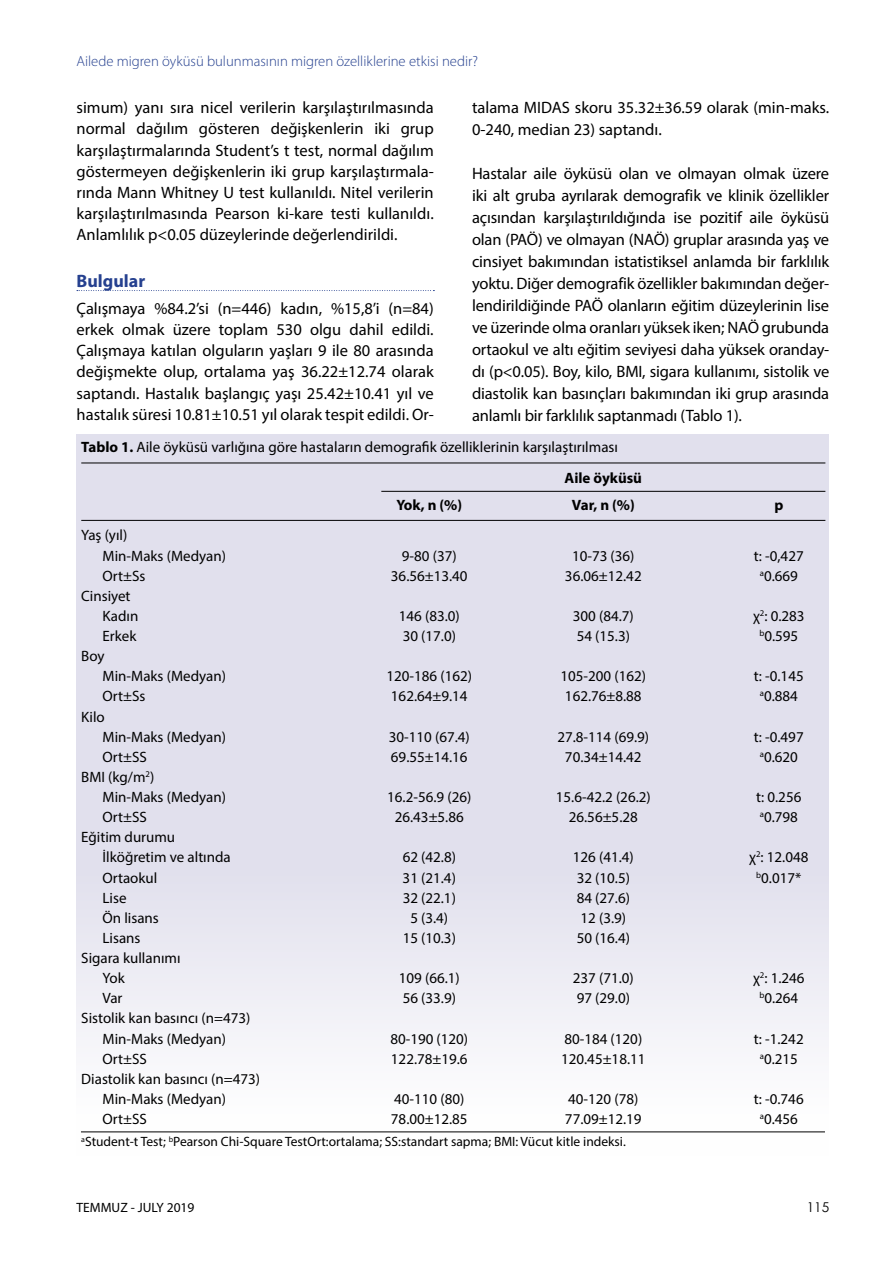
<style>
.page{position:relative;width:893px;height:1263px;background:#fff}
.page>*{position:absolute;margin:0;border:0;box-sizing:border-box;transform-origin:0 0}
.t1{font:700 18px "Myriad Pro";color:#25408f}
.t2{font:16.5px/21.9px "Myriad Pro";color:#000;text-align:justify}
.t3{font:15px/20.1px "Myriad Pro";color:#000}
.t4{font:700 15px "Myriad Pro";letter-spacing:-.02em;color:#000}
.t5{font:300 14.7px "Myriad Pro";color:#25408f}
.t6{font:13.5px "Myriad Pro";color:#000}
.t7{font:13.5px "Century Gothic";color:#000}
.s1{font-weight:700}
</style>
<div class="page">
<svg style="left:77px;top:290px;width:357px;height:1px"></svg>
<div style="left:77px;top:434px;width:752px;height:721px;background:linear-gradient(to bottom,#d8d6e7,#f6f6fa)"></div>
<hr style="left:81px;top:463px;width:744px;height:1px;background:#000">
<hr style="left:81px;top:520px;width:744px;height:1px;background:#000">
<hr style="left:381px;top:491px;width:444px;height:1px;background:#000">
<hr style="left:81px;top:1132px;width:744px;height:1px;background:#000">
<p class="t5" style="left:77px;top:53px;width:403px">Ailede migren öyküsü bulunmasının migren özelliklerine etkisi nedir?</p>
<p class="t2" style="left:472px;top:97px;width:359px">talama MIDAS skoru 35.32±36.59 olarak (min-maks.<br>0-240, median 23) saptandı.</p>
<p class="t2" style="left:472px;top:162px;width:359px">Hastalar aile öyküsü olan ve olmayan olmak üzere iki alt gruba ayrılarak demografik ve klinik özellikler açısından karşılaştırıldığında ise pozitif aile öyküsü olan (PAÖ) ve olmayan (NAÖ) gruplar arasında yaş ve cinsiyet bakımından istatistiksel anlamda bir farklılık yoktu. Diğer demografik özellikler bakımından değer&shy;lendirildiğinde PAÖ olanların eğitim düzeylerinin lise ve üzerinde olma oranları yüksek iken; NAÖ grubunda ortaokul ve altı eğitim seviyesi daha yüksek oranday&shy;dı (p&lt;0.05). Boy, kilo, BMI, sigara kullanımı, sistolik ve diastolik kan basınçları bakımından iki grup arasında anlamlı bir farklılık saptanmadı (Tablo 1).</p>
<p class="t3" style="left:565px;top:432px;width:79px;line-height:30.8px;text-indent:-483px"><span class="s1">Tablo 1.</span> Aile öyküsü varlığına göre hastaların demografik özelliklerinin karşılaştırılması<br><span class="s1">Aile öyküsü</span></p>
<p class="t4" style="left:396px;top:495px;width:67px">Yok, n (%)</p>
<p class="t4" style="left:572px;top:495px;width:64px">Var, n (%)</p>
<p class="t4" style="left:774px;top:495px;width:10px">p</p>
<p class="t3" style="left:103px;top:525px;width:125px;text-indent:-21px">Yaş (yıl)<br>Min-Maks (Medyan)</p>
<p class="t2" style="left:77px;top:97px;width:359px;line-height:21.1px">simum) yanı sıra nicel verilerin karşılaştırılmasında normal dağılım gösteren değişkenlerin iki grup karşılaştırmalarında Student’s t test, normal dağılım göstermeyen değişkenlerin iki grup karşılaştırmala&shy;rında Mann Whitney U test kullanıldı. Nitel verilerin karşılaştırılmasında Pearson ki-kare testi kullanıldı.<br>Anlamlılık p&lt;0.05 düzeylerinde değerlendirildi.</p>
<p class="t1" style="left:77px;top:269px;width:70px">Bulgular</p>
<p class="t2" style="left:77px;top:298px;width:359px;line-height:21.1px">Çalışmaya %84.2’si (n=446) kadın, %15,8’i (n=84) erkek olmak üzere toplam 530 olgu dahil edildi.<br>Çalışmaya katılan olguların yaşları 9 ile 80 arasında değişmekte olup, ortalama yaş 36.22±12.74 olarak saptandı. Hastalık başlangıç yaşı 25.42±10.41 yıl ve hastalık süresi 10.81±10.51 yıl olarak tespit edildi. Or-</p>
<p class="t3" style="left:402px;top:545px;width:56px">9-80 (37)</p>
<p class="t3" style="left:572px;top:545px;width:64px">10-73 (36)</p>
<p class="t3" style="left:754px;top:545px;width:51px">t: -0,427</p>
<p class="t3" style="left:103px;top:565px;width:44px">Ort±Ss</p>
<p class="t3" style="left:391px;top:565px;width:78px">36.56±13.40</p>
<p class="t3" style="left:565px;top:565px;width:78px">36.06±12.42</p>
<p class="t3" style="left:760px;top:565px;width:40px"><sup>a</sup>0.669</p>
<p class="t3" style="left:103px;top:585px;width:37px;text-indent:-21px">Cinsiyet<br>Kadın</p>
<p class="t3" style="left:399px;top:606px;width:62px">146 (83.0)</p>
<p class="t3" style="left:573px;top:606px;width:62px">300 (84.7)</p>
<p class="t3" style="left:753px;top:606px;width:53px">χ<sup>2</sup>: 0.283</p>
<p class="t3" style="left:103px;top:626px;width:35px">Erkek</p>
<p class="t3" style="left:403px;top:626px;width:55px">30 (17.0)</p>
<p class="t3" style="left:577px;top:626px;width:55px">54 (15.3)</p>
<p class="t3" style="left:759px;top:626px;width:40px"><sup>b</sup>0.595</p>
<p class="t3" style="left:103px;top:646px;width:125px;text-indent:-21px">Boy<br>Min-Maks (Medyan)</p>
<p class="t3" style="left:386px;top:666px;width:87px">120-186 (162)</p>
<p class="t3" style="left:560px;top:666px;width:87px">105-200 (162)</p>
<p class="t3" style="left:754px;top:666px;width:51px">t: -0.145</p>
<p class="t3" style="left:103px;top:686px;width:44px">Ort±Ss</p>
<p class="t3" style="left:391px;top:686px;width:78px">162.64±9.14</p>
<p class="t3" style="left:565px;top:686px;width:78px">162.76±8.88</p>
<p class="t3" style="left:760px;top:686px;width:40px"><sup>a</sup>0.884</p>
<p class="t3" style="left:103px;top:706px;width:125px;text-indent:-21px">Kilo<br>Min-Maks (Medyan)</p>
<p class="t3" style="left:389px;top:726px;width:82px">30-110 (67.4)</p>
<p class="t3" style="left:557px;top:726px;width:93px">27.8-114 (69.9)</p>
<p class="t3" style="left:754px;top:726px;width:51px">t: -0.497</p>
<p class="t3" style="left:103px;top:746px;width:46px">Ort±SS</p>
<p class="t3" style="left:391px;top:746px;width:78px">69.55±14.16</p>
<p class="t3" style="left:565px;top:746px;width:78px">70.34±14.42</p>
<p class="t3" style="left:760px;top:746px;width:40px"><sup>a</sup>0.620</p>
<p class="t3" style="left:103px;top:767px;width:125px;text-indent:-21px">BMI (kg/m<sup>2</sup>)<br>Min-Maks (Medyan)</p>
<p class="t3" style="left:387px;top:787px;width:86px">16.2-56.9 (26)</p>
<p class="t3" style="left:556px;top:787px;width:96px">15.6-42.2 (26.2)</p>
<p class="t3" style="left:756px;top:787px;width:47px">t: 0.256</p>
<p class="t3" style="left:103px;top:807px;width:46px">Ort±SS</p>
<p class="t3" style="left:395px;top:807px;width:71px">26.43±5.86</p>
<p class="t3" style="left:569px;top:807px;width:71px">26.56±5.28</p>
<p class="t3" style="left:760px;top:807px;width:40px"><sup>a</sup>0.798</p>
<p class="t3" style="left:103px;top:827px;width:130px;text-indent:-21px">Eğitim durumu<br>İlköğretim ve altında</p>
<p class="t3" style="left:403px;top:847px;width:55px">62 (42.8)</p>
<p class="t3" style="left:573px;top:847px;width:62px">126 (41.4)</p>
<p class="t3" style="left:749px;top:847px;width:61px">χ<sup>2</sup>: 12.048</p>
<p class="t3" style="left:103px;top:867px;width:56px">Ortaokul</p>
<p class="t3" style="left:403px;top:867px;width:55px">31 (21.4)</p>
<p class="t3" style="left:577px;top:867px;width:55px">32 (10.5)</p>
<p class="t3" style="left:756px;top:867px;width:47px"><sup>b</sup>0.017*</p>
<p class="t3" style="left:103px;top:887px;width:26px">Lise</p>
<p class="t3" style="left:403px;top:887px;width:55px">32 (22.1)</p>
<p class="t3" style="left:577px;top:887px;width:55px">84 (27.6)</p>
<p class="t3" style="left:103px;top:907px;width:58px">Ön lisans</p>
<p class="t3" style="left:410px;top:907px;width:39px">5 (3.4)</p>
<p class="t3" style="left:580px;top:907px;width:47px">12 (3.9)</p>
<p class="t3" style="left:103px;top:928px;width:40px">Lisans</p>
<p class="t3" style="left:403px;top:928px;width:55px">15 (10.3)</p>
<p class="t3" style="left:577px;top:928px;width:55px">50 (16.4)</p>
<p class="t3" style="left:103px;top:948px;width:80px;text-indent:-21px">Sigara kullanımı<br>Yok</p>
<p class="t3" style="left:399px;top:968px;width:62px">109 (66.1)</p>
<p class="t3" style="left:573px;top:968px;width:62px">237 (71.0)</p>
<p class="t3" style="left:753px;top:968px;width:53px">χ<sup>2</sup>: 1.246</p>
<p class="t3" style="left:103px;top:988px;width:22px">Var</p>
<p class="t3" style="left:403px;top:988px;width:55px">56 (33.9)</p>
<p class="t3" style="left:577px;top:988px;width:55px">97 (29.0)</p>
<p class="t3" style="left:759px;top:988px;width:40px"><sup>b</sup>0.264</p>
<p class="t3" style="left:81px;top:1008px;width:171px;text-align:center">Sistolik kan basıncı (n=473)<br>Min-Maks (Medyan)</p>
<p class="t3" style="left:390px;top:1028px;width:79px">80-190 (120)</p>
<p class="t3" style="left:564px;top:1028px;width:79px">80-184 (120)</p>
<p class="t3" style="left:754px;top:1028px;width:51px">t: -1.242</p>
<p class="t3" style="left:103px;top:1048px;width:46px">Ort±SS</p>
<p class="t3" style="left:391px;top:1048px;width:78px">122.78±19.6</p>
<p class="t3" style="left:561px;top:1048px;width:86px">120.45±18.11</p>
<p class="t3" style="left:760px;top:1048px;width:40px"><sup>a</sup>0.215</p>
<p class="t3" style="left:103px;top:1068px;width:159px;text-indent:-21px">Diastolik kan basıncı (n=473)<br>Min-Maks (Medyan)</p>
<p class="t3" style="left:394px;top:1089px;width:72px">40-110 (80)</p>
<p class="t3" style="left:568px;top:1089px;width:72px">40-120 (78)</p>
<p class="t3" style="left:754px;top:1089px;width:51px">t: -0.746</p>
<p class="t3" style="left:103px;top:1109px;width:46px">Ort±SS</p>
<p class="t3" style="left:391px;top:1109px;width:78px">78.00±12.85</p>
<p class="t3" style="left:565px;top:1109px;width:78px">77.09±12.19</p>
<p class="t3" style="left:760px;top:1109px;width:40px"><sup>a</sup>0.456</p>
<p class="t6" style="left:81px;top:1133px;width:546px"><sup>a</sup>Student-t Test; <sup>b</sup>Pearson Chi-Square TestOrt:ortalama; SS:standart sapma; BMI: Vücut kitle indeksi.</p>
<p class="t6" style="left:77px;top:1199px;width:119px">TEMMUZ - JULY 2019</p>
<p class="t7" style="left:807px;top:1199px;width:24px">115</p>
</div>
